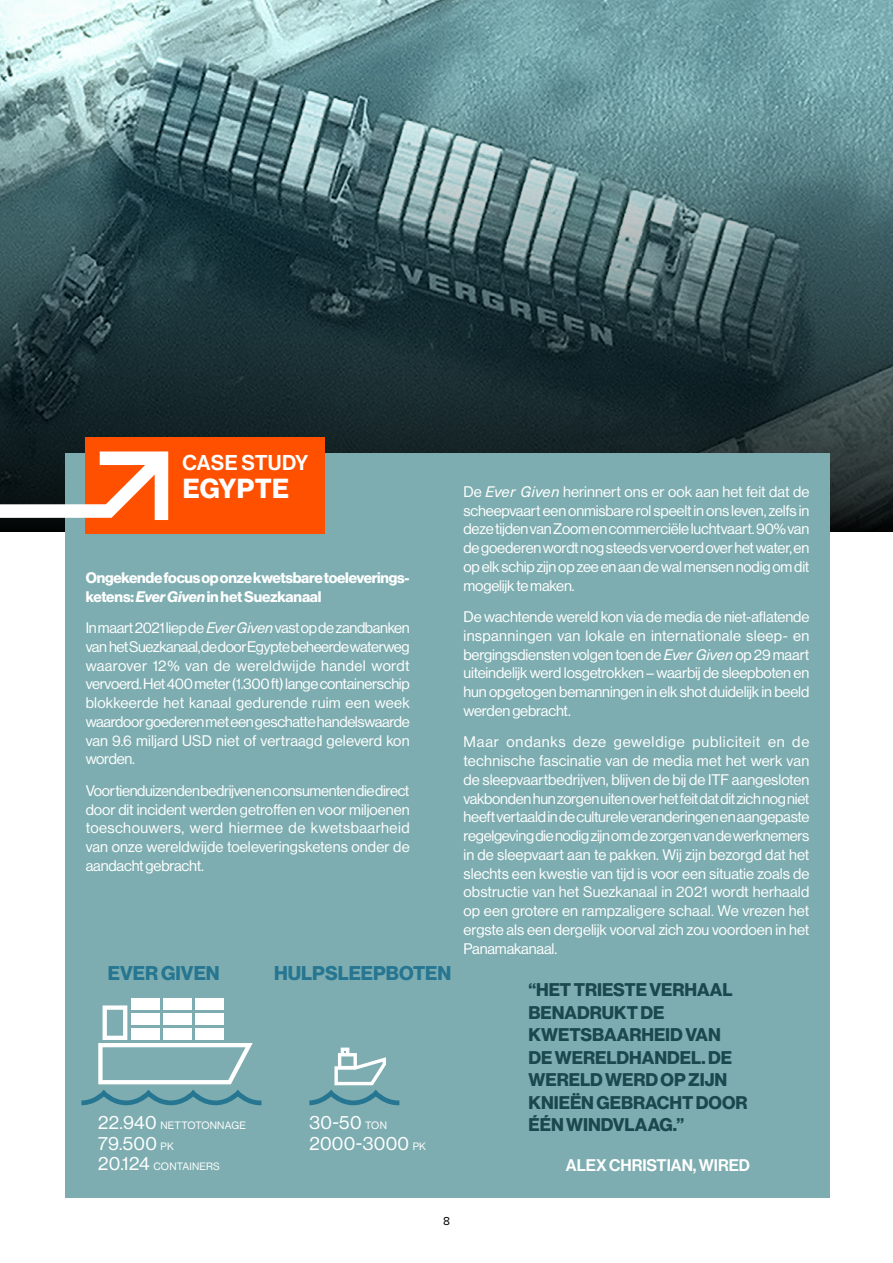
<style>
.page{position:relative;width:893px;height:1263px;background:#fff}
.page>*{position:absolute;margin:0;border:0;box-sizing:border-box;transform-origin:0 0}
.t1{font:27px "N Haas Grotesk DS Pro 75 Bd";letter-spacing:.015em;color:#fff}
.t2{font:21px "N Haas Grotesk DS Pro 65 Md";letter-spacing:.005em;color:#fff}
.t3{font:19.5px "N Haas Grotesk DS Pro 75 Bd";color:#267692}
.t4{font:18px/22.5px "N Haas Grotesk DS Pro 75 Bd";color:#1a484e}
.t5{font:18px/20.4px "N Haas Grotesk DS Pro 55 Rg";letter-spacing:.02em;color:#fff}
.t6{font:16.5px "N Haas Grotesk DS Pro 65 Md";color:#fff}
.t7{font:15px/18.8px "N Haas Grotesk DS Pro 55 Rg";letter-spacing:-.01em;color:#fff;text-align:justify}
.t8{font:15px/18.8px "N Haas Grotesk DS Pro 75 Bd";letter-spacing:-.015em;color:#fff}
.t9{font:12px "Proxima Nova";color:#000}
.t10{font:10.5px "N Haas Grotesk DS Pro 55 Rg";letter-spacing:.02em;color:#fff}
.s1{font-family:"N Haas Grotesk DS Pro 76 Bd It"}
.s2{font-family:"Neue Haas Unica W1 G";font-style:italic}
.s3{font-size:18px}
.s4{font-size:10.5px}
</style>
<div class="page">
<svg style="left:0;top:0;width:893px;height:77px"></svg>
<svg style="left:0;top:77px;width:893px;height:455px"></svg>
<div style="left:65px;top:454px;width:764px;height:744px;background:#7dadb0"></div>
<div style="left:86px;top:437px;width:239px;height:97px;background:#ff5000"></div>
<svg style="left:81px;top:1090px;width:180px;height:15px"></svg>
<svg style="left:98px;top:1005px;width:155px;height:79px"></svg>
<div style="left:131px;top:1028px;width:28px;height:12px;background:#fff"></div>
<div style="left:163px;top:1028px;width:28px;height:12px;background:#fff"></div>
<div style="left:195px;top:1028px;width:29px;height:12px;background:#fff"></div>
<div style="left:131px;top:1013px;width:28px;height:12px;background:#fff"></div>
<div style="left:163px;top:1013px;width:28px;height:12px;background:#fff"></div>
<div style="left:195px;top:1013px;width:29px;height:12px;background:#fff"></div>
<div style="left:131px;top:998px;width:28px;height:12px;background:#fff"></div>
<div style="left:163px;top:998px;width:28px;height:12px;background:#fff"></div>
<div style="left:195px;top:998px;width:29px;height:12px;background:#fff"></div>
<svg style="left:309px;top:1047px;width:90px;height:58px"></svg>
<svg style="left:0;top:451px;width:168px;height:69px"></svg>
<h2 class="t2" style="left:183px;top:450px;width:127px">CASE STUDY</h2>
<h1 class="t1" style="left:183px;top:473px;width:108px">EGYPTE</h1>
<p class="t8" style="left:86px;top:568px;width:325px">Ongekende focus op onze kwetsbare toeleverings&shy;ketens: <span class="s1">Ever Given</span> in het Suezkanaal</p>
<p class="t7" style="left:86px;top:618px;width:326px">In maart 2021 liep de <span class="s2">Ever Given</span> vast op de zandbanken van het Suezkanaal, de door Egypte beheerde waterweg waarover 12% van de wereldwijde handel wordt vervoerd. Het 400 meter (1.300 ft) lange containerschip blokkeerde het kanaal gedurende ruim een week waardoor goederen met een geschatte handelswaarde van 9.6 miljard USD niet of vertraagd geleverd kon worden.</p>
<p class="t7" style="left:86px;top:781px;width:325px">Voor tienduizenden bedrijven en consumenten die direct door dit incident werden getroffen en voor miljoenen toeschouwers, werd hiermee de kwetsbaarheid van onze wereldwijde toeleveringsketens onder de aandacht gebracht.</p>
<h3 class="t3" style="left:108px;top:962px;width:113px">EVER GIVEN</h3>
<h3 class="t3" style="left:274px;top:962px;width:179px">HULPSLEEPBOTEN</h3>
<p class="t10" style="left:98px;top:1119px;width:149px"><span class="s3">22.940</span> NETTOTONNAGE</p>
<p class="t5" style="left:98px;top:1133px;width:77px">79.500 <span class="s4">PK</span></p>
<p class="t10" style="left:98px;top:1160px;width:123px"><span class="s3">20.124</span> CONTAINERS</p>
<p class="t5" style="left:309px;top:1113px;width:118px">30-50 <span class="s4">TON<br></span>2000-3000 <span class="s4">PK</span></p>
<p class="t7" style="left:463px;top:482px;width:347px">De <span class="s2">Ever Given</span> herinnert ons er ook aan het feit dat de scheepvaart een onmisbare rol speelt in ons leven, zelfs in deze tijden van Zoom en commerciële luchtvaart. 90% van de goederen wordt nog steeds vervoerd over het water, en op elk schip zijn op zee en aan de wal mensen nodig om dit mogelijk te maken.</p>
<p class="t7" style="left:463px;top:607px;width:347px">De wachtende wereld kon via de media de niet-aflatende inspanningen van lokale en internationale sleep- en bergingsdiensten volgen toen de <span class="s2">Ever Given</span> op 29 maart uiteindelijk werd losgetrokken – waarbij de sleepboten en hun opgetogen bemanningen in elk shot duidelijk in beeld werden gebracht.</p>
<p class="t7" style="left:463px;top:733px;width:347px">Maar ondanks deze geweldige publiciteit en de technische fascinatie van de media met het werk van de sleepvaartbedrijven, blijven de bij de ITF aangesloten vakbonden hun zorgen uiten over het feit dat dit zich nog niet heeft vertaald in de culturele veranderingen en aangepaste regelgeving die nodig zijn om de zorgen van de werknemers in de sleepvaart aan te pakken. Wij zijn bezorgd dat het slechts een kwestie van tijd is voor een situatie zoals de obstructie van het Suezkanaal in 2021 wordt herhaald op een grotere en rampzaligere schaal. We vrezen het ergste als een dergelijk voorval zich zou voordoen in het Panamakanaal.</p>
<p class="t4" style="left:529px;top:979px;width:220px">“HET TRIESTE VERHAAL<br>BENADRUKT DE<br>KWETSBAARHEID VAN<br>DE WERELDHANDEL. DE<br>WERELD WERD OP ZIJN<br>KNIEËN GEBRACHT DOOR<br>ÉÉN WINDVLAAG.”</p>
<p class="t6" style="left:566px;top:1155px;width:186px">ALEX CHRISTIAN, WIRED</p>
<p class="t9" style="left:443px;top:1212px;width:8px">8</p>
</div>
